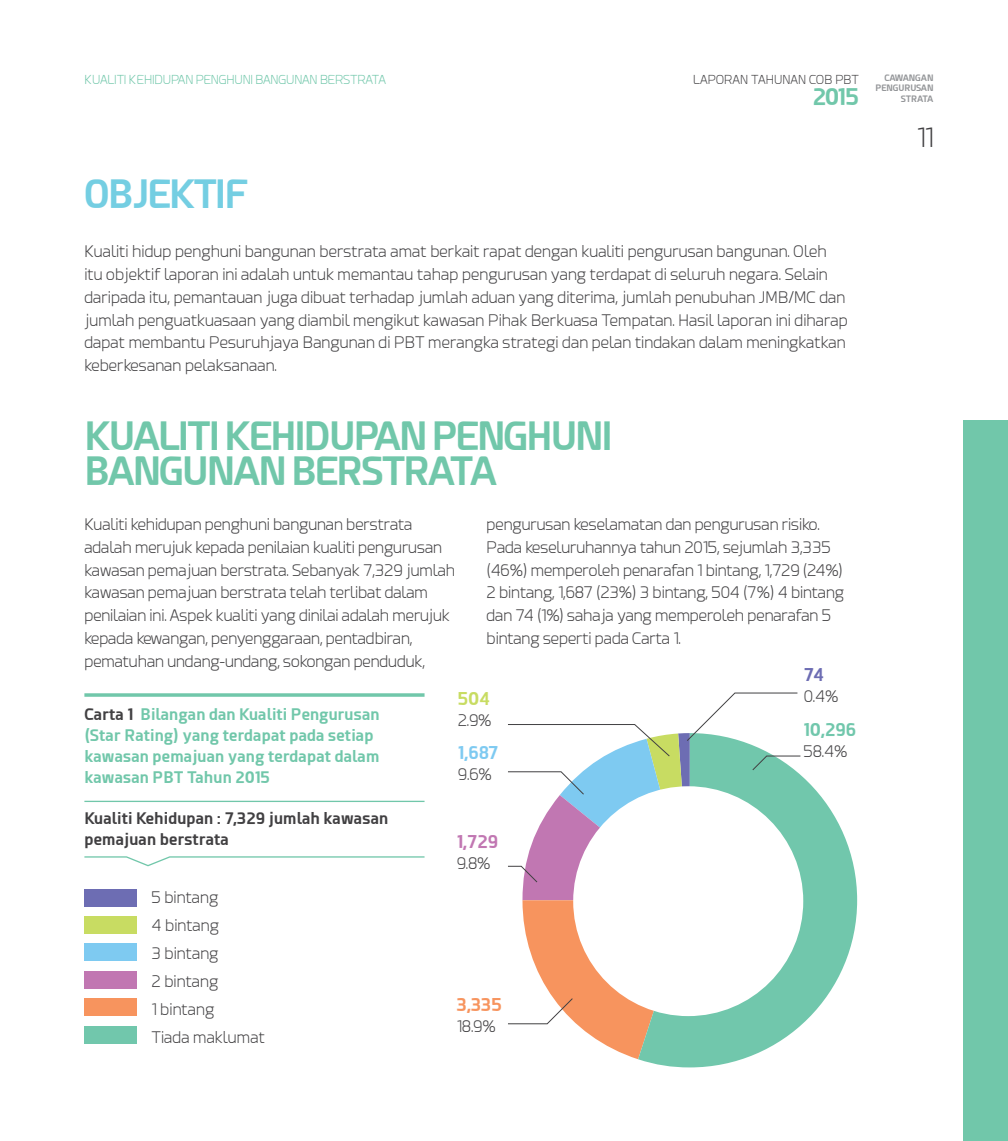
<style>
.page{position:relative;width:1008px;height:1141px;background:#fff}
.page>*{position:absolute;margin:0;border:0;box-sizing:border-box;transform-origin:0 0}
.t1{font:700 38.5px/35.7px "Esphimere";letter-spacing:-.06em;color:#71c7aa}
.t2{font:700 38.5px "Esphimere";letter-spacing:-.06em;color:#74cee2}
.t3{font:300 26.25px "Esphimere";color:#414042}
.t4{font:700 22.75px "Esphimere";color:#71c7aa}
.t5{font:700 17.5px "Esphimere";color:#71c7ac}
.t6{font:700 17.5px "Esphimere";color:#7ecaf1}
.t7{font:700 17.5px "Esphimere";color:#c177b2}
.t8{font:700 17.5px "Esphimere";color:#f7945e}
.t9{font:700 17.5px "Esphimere";color:#c8dc62}
.t10{font:700 17.5px "Esphimere";color:#6d6db3}
.t11{font:300 15.75px/22.8px "Esphimere";letter-spacing:-.01em;color:#414042}
.t12{font:700 15.75px/21px "Esphimere";color:#71c7aa}
.t13{font:700 15.75px/21px "Esphimere";color:#414042}
.t14{font:300 12.25px "Esphimere";letter-spacing:-.02em;color:#71c7aa}
.t15{font:300 12.25px "Esphimere";color:#414042}
.t16{font:700 8.75px/10.5px "Esphimere";letter-spacing:-.02em;color:#939598;text-align:right}
.s1{color:#414042}
</style>
<div class="page">
<svg style="left:637px;top:775px;width:219px;height:292px;fill:#71c7ac"></svg>
<div style="left:962px;top:421px;width:45px;height:720px;background:#71c7aa"></div>
<svg style="left:84px;top:693px;width:340px;height:4px"></svg>
<hr style="left:84px;top:801px;width:340px;height:1px;background:#71c7aa">
<svg style="left:84px;top:856px;width:341px;height:11px"></svg>
<div style="left:84px;top:889px;width:52px;height:17px;background:#6d6db3"></div>
<div style="left:84px;top:916px;width:52px;height:18px;background:#c8dc62"></div>
<div style="left:84px;top:943px;width:52px;height:18px;background:#7ecaf1"></div>
<div style="left:84px;top:971px;width:52px;height:17px;background:#c177b2"></div>
<div style="left:84px;top:999px;width:52px;height:17px;background:#f7945e"></div>
<div style="left:84px;top:1026px;width:52px;height:18px;background:#71c7ac"></div>
<svg style="left:508px;top:692px;width:293px;height:367px"></svg>
<p class="t14" style="left:84px;top:72px;width:303px">KUALITI KEHIDUPAN PENGHUNI BANGUNAN BERSTRATA</p>
<p class="t15" style="left:693px;top:72px;width:167px">LAPORAN TAHUNAN COB PBT</p>
<h3 class="t4" style="left:812px;top:82px;width:48px">2015</h3>
<h1 class="t2" style="left:84px;top:170px;width:166px">OBJEKTIF</h1>
<p class="t11" style="left:84px;top:241px;width:764px">Kualiti hidup penghuni bangunan berstrata amat berkait rapat dengan kualiti pengurusan bangunan. Oleh itu objektif laporan ini adalah untuk memantau tahap pengurusan yang terdapat di seluruh negara. Selain daripada itu, pemantauan juga dibuat terhadap jumlah aduan yang diterima, jumlah penubuhan JMB/MC dan jumlah penguatkuasaan yang diambil mengikut kawasan Pihak Berkuasa Tempatan. Hasil laporan ini diharap dapat membantu Pesuruhjaya Bangunan di PBT merangka strategi dan pelan tindakan dalam meningkatkan keberkesanan pelaksanaan.</p>
<p class="t16" style="left:875px;top:72px;width:59px">CAWANGAN<br>PENGURUSAN<br>STRATA</p>
<h2 class="t3" style="left:916px;top:122px;width:18px">11</h2>
<h1 class="t1" style="left:84px;top:418px;width:530px">KUALITI KEHIDUPAN PENGHUNI<br>BANGUNAN BERSTRATA</h1>
<p class="t11" style="left:486px;top:513px;width:359px">pengurusan keselamatan dan pengurusan risiko.<br>Pada keseluruhannya tahun 2015, sejumlah 3,335 (46%) memperoleh penarafan 1 bintang, 1,729 (24%)<br>2 bintang, 1,687 (23%) 3 bintang, 504 (7%) 4 bintang dan 74 (1%) sahaja yang memperoleh penarafan 5 bintang seperti pada Carta 1.</p>
<p class="t11" style="left:84px;top:513px;width:372px">Kualiti kehidupan penghuni bangunan berstrata adalah merujuk kepada penilaian kualiti pengurusan kawasan pemajuan berstrata. Sebanyak 7,329 jumlah kawasan pemajuan berstrata telah terlibat dalam penilaian ini. Aspek kualiti yang dinilai adalah merujuk kepada kewangan, penyenggaraan, pentadbiran, pematuhan undang-undang, sokongan penduduk,</p>
<p class="t12" style="left:84px;top:704px;width:296px"><span class="s1">Carta 1</span> Bilangan dan Kualiti Pengurusan (Star Rating) yang terdapat pada setiap kawasan pemajuan yang terdapat dalam kawasan PBT Tahun 2015</p>
<p class="t13" style="left:84px;top:808px;width:305px">Kualiti Kehidupan : 7,329 jumlah kawasan pemajuan berstrata</p>
<p class="t10" style="left:803px;top:664px;width:22px">74</p>
<p class="t11" style="left:803px;top:685px;width:36px">0.4%</p>
<p class="t9" style="left:457px;top:687px;width:34px">504</p>
<p class="t11" style="left:457px;top:709px;width:35px">2.9%</p>
<p class="t5" style="left:803px;top:719px;width:54px">10,296</p>
<p class="t6" style="left:457px;top:742px;width:43px">1,687</p>
<p class="t11" style="left:803px;top:741px;width:45px">58.4%</p>
<p class="t11" style="left:457px;top:764px;width:35px">9.6%</p>
<p class="t7" style="left:456px;top:831px;width:43px">1,729</p>
<p class="t11" style="left:456px;top:852px;width:35px">9.8%</p>
<p class="t11" style="left:151px;top:884px;width:115px;line-height:28px">5 bintang<br>4 bintang<br>3 bintang<br>2 bintang<br>1 bintang<br>Tiada maklumat</p>
<p class="t8" style="left:456px;top:994px;width:47px">3,335</p>
<p class="t11" style="left:456px;top:1015px;width:41px">18.9%</p>
</div>
